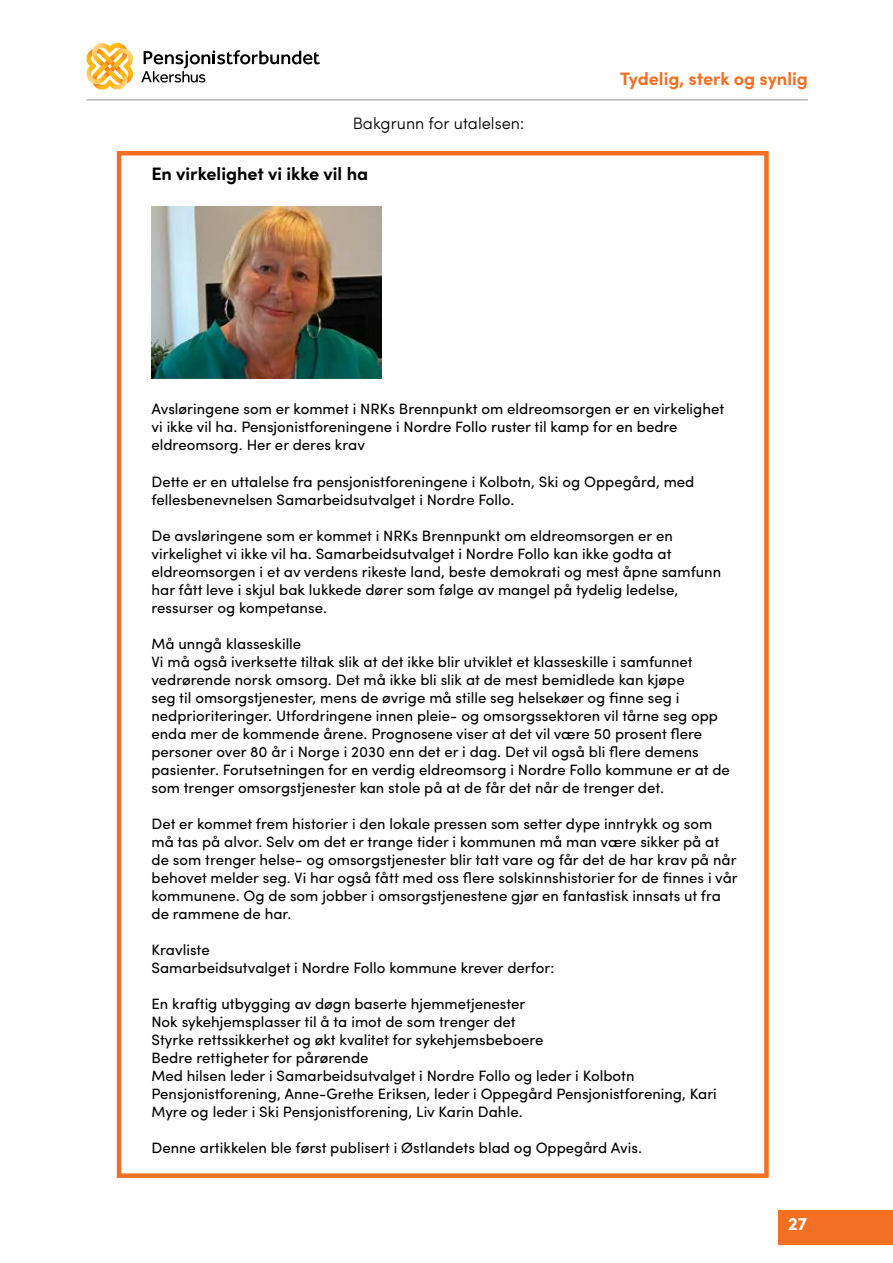
<style>
.page{position:relative;width:893px;height:1263px;background:#fff}
.page>*{position:absolute;margin:0;border:0;box-sizing:border-box;transform-origin:0 0}
.t1{font:700 18px "Sofia Pro";color:#000}
.t2{font:700 18px "Sofia Pro";color:#f36f21}
.t3{font:700 18px "Sofia Pro";color:#fff}
.t4{font:300 16.5px "Sofia Pro";color:#000}
.t5{font:15px/18px "Sofia Pro";color:#000}
</style>
<div class="page">
<svg style="left:141px;top:50px;width:179px;height:33px"></svg>
<svg style="left:86px;top:43px;width:47px;height:47px"></svg>
<hr style="left:86px;top:100px;width:722px;height:1px;background:#939598">
<div style="left:779px;top:1211px;width:114px;height:34px;background:#f36f21"></div>
<div style="left:117px;top:151px;width:652px;height:1027px;border:4px solid #f36f21"></div>
<img style="left:151px;top:206px;width:230px;height:172px">
<p class="t4" style="left:353px;top:111px;width:173px">Bakgrunn for utalelsen:</p>
<p class="t1" style="left:151px;top:160px;width:218px">En virkelighet vi ikke vil ha</p>
<p class="t2" style="left:620px;top:64px;width:189px">Tydelig, sterk og synlig</p>
<p class="t5" style="left:151px;top:399px;width:574px">Avsløringene som er kommet i NRKs Brennpunkt om eldreomsorgen er en virkelighet vi ikke vil ha. Pensjonistforeningene i Nordre Follo ruster til kamp for en bedre eldreomsorg. Her er deres krav</p>
<p class="t5" style="left:151px;top:471px;width:544px">Dette er en uttalelse fra pensjonistforeningene i Kolbotn, Ski og Oppegård, med fellesbenevnelsen Samarbeidsutvalget i Nordre Follo.</p>
<p class="t5" style="left:151px;top:525px;width:571px">De avsløringene som er kommet i NRKs Brennpunkt om eldreomsorgen er en virkelighet vi ikke vil ha. Samarbeidsutvalget i Nordre Follo kan ikke godta at eldreomsorgen i et av verdens rikeste land, beste demokrati og mest åpne samfunn har fått leve i skjul bak lukkede dører som følge av mangel på tydelig ledelse, ressurser og kompetanse.</p>
<p class="t5" style="left:151px;top:633px;width:580px">Må unngå klasseskille<br>Vi må også iverksette tiltak slik at det ikke blir utviklet et klasseskille i samfunnet vedrørende norsk omsorg. Det må ikke bli slik at de mest bemidlede kan kjøpe<br>seg til omsorgstjenester, mens de øvrige må stille seg helsekøer og finne seg i nedprioriteringer. Utfordringene innen pleie- og omsorgssektoren vil tårne seg opp enda mer de kommende årene. Prognosene viser at det vil være 50 prosent flere personer over 80 år i Norge i 2030 enn det er i dag. Det vil også bli flere demens pasienter. Forutsetningen for en verdig eldreomsorg i Nordre Follo kommune er at de som trenger omsorgstjenester kan stole på at de får det når de trenger det.</p>
<p class="t5" style="left:151px;top:813px;width:588px">Det er kommet frem historier i den lokale pressen som setter dype inntrykk og som må tas på alvor. Selv om det er trange tider i kommunen må man være sikker på at de som trenger helse- og omsorgstjenester blir tatt vare og får det de har krav på når behovet melder seg. Vi har også fått med oss flere solskinnshistorier for de finnes i vår kommunene. Og de som jobber i omsorgstjenestene gjør en fantastisk innsats ut fra de rammene de har.</p>
<p class="t5" style="left:151px;top:939px;width:405px">Kravliste<br>Samarbeidsutvalget i Nordre Follo kommune krever derfor:</p>
<p class="t5" style="left:151px;top:993px;width:567px">En kraftig utbygging av døgn baserte hjemmetjenester<br>Nok sykehjemsplasser til å ta imot de som trenger det<br>Styrke rettssikkerhet og økt kvalitet for sykehjemsbeboere<br>Bedre rettigheter for pårørende<br>Med hilsen leder i Samarbeidsutvalget i Nordre Follo og leder i Kolbotn Pensjonistforening, Anne-Grethe Eriksen, leder i Oppegård Pensjonistforening, Kari Myre og leder i Ski Pensjonistforening, Liv Karin Dahle.</p>
<p class="t5" style="left:151px;top:1137px;width:492px">Denne artikkelen ble først publisert i Østlandets blad og Oppegård Avis.</p>
<p class="t3" style="left:788px;top:1210px;width:21px">27</p>
</div>
